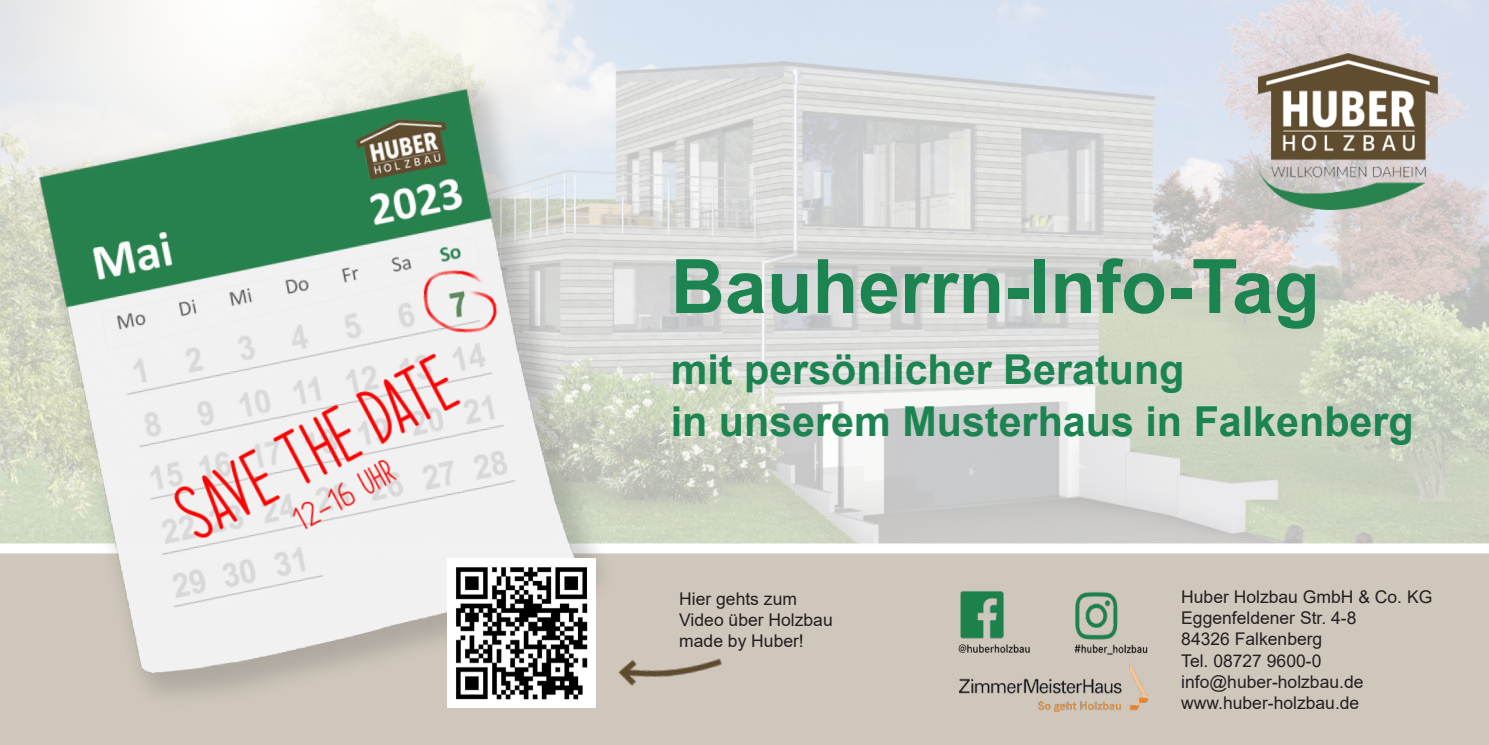
<style>
.page{position:relative;width:1489px;height:745px;background:#fff}
.page>*{position:absolute;margin:0;border:0;box-sizing:border-box;transform-origin:0 0}
.t1{font:700 75px "Arial";color:#1b8451}
.t2{font:700 41.25px "Arial";color:#1b8451}
.t3{font:17.5px "Arial";color:#231f20}
</style>
<div class="page">
<img style="left:0;top:0;width:1488px;height:543px">
<div style="left:0;top:543px;width:1488px;height:201px;background:#cfc7bb"></div>
<img style="left:1258px;top:54px;width:179px;height:155px">
<img style="left:0;top:42px;width:651px;height:681px">
<img style="left:952px;top:586px;width:99px;height:69px">
<img style="left:1058px;top:586px;width:99px;height:70px">
<img style="left:959px;top:662px;width:188px;height:48px">
<img style="left:447px;top:558px;width:149px;height:149px">
<img style="left:601px;top:641px;width:127px;height:56px">
<p class="t1" style="left:670px;top:233px;width:650px">Bauherrn-Info-Tag</p>
<p class="t2" style="left:670px;top:340px;width:515px">mit persönlicher Beratung</p>
<p class="t2" style="left:670px;top:392px;width:744px">in unserem Musterhaus in Falkenberg</p>
<p class="t3" style="left:679px;top:586px;width:119px">Hier gehts zum</p>
<p class="t3" style="left:679px;top:607px;width:155px">Video über Holzbau</p>
<p class="t3" style="left:679px;top:628px;width:126px">made by Huber!</p>
<p class="t3" style="left:1181px;top:585px;width:252px">Huber Holzbau GmbH &amp; Co. KG</p>
<p class="t3" style="left:1181px;top:606px;width:177px">Eggenfeldener Str. 4-8</p>
<p class="t3" style="left:1181px;top:627px;width:143px">84326 Falkenberg</p>
<p class="t3" style="left:1181px;top:648px;width:142px">Tel. 08727 9600-0</p>
<p class="t3" style="left:1181px;top:669px;width:184px">info@huber-holzbau.de</p>
<p class="t3" style="left:1181px;top:690px;width:179px">www.huber-holzbau.de</p>
</div>
